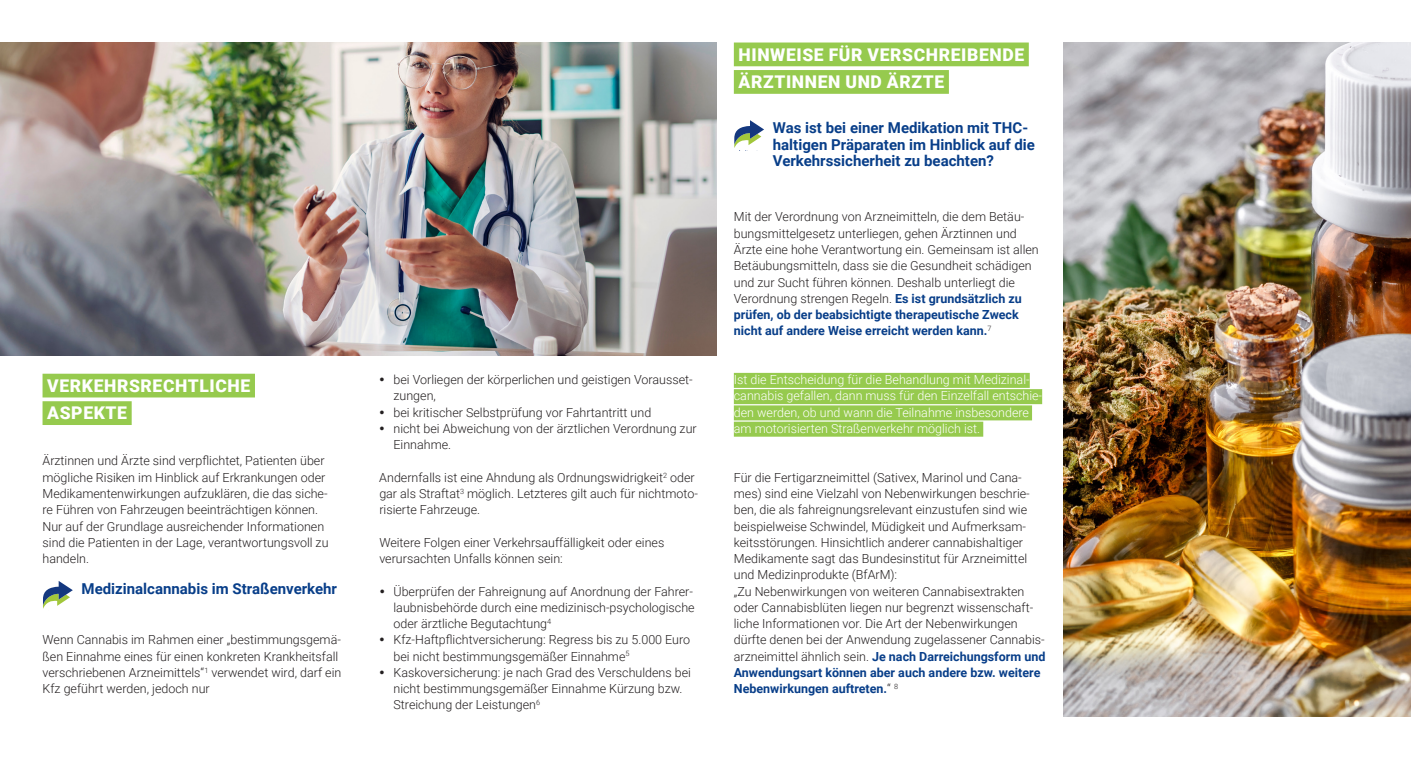
<style>
.page{position:relative;width:1411px;height:759px;background:#fff}
.page>*{position:absolute;margin:0;border:0;box-sizing:border-box;transform-origin:0 0}
.t1{font:900 17.5px/27.5px "Roboto";letter-spacing:.035em;color:#fff}
.t2{font:700 15px/16.2px "Roboto";color:#083e89}
.t3{font:300 12.5px/16.2px "Roboto";color:#231f20}
.t4{font:300 12.5px/16.2px "Roboto";color:#fff}
.s1{font-weight:700;color:#083e89}
</style>
<div class="page">
<img style="left:0;top:43px;width:716px;height:312px">
<img style="left:1063px;top:43px;width:347px;height:673px">
<div style="left:43px;top:373px;width:212px;height:24px;background:#96ca4e"></div>
<div style="left:43px;top:401px;width:89px;height:24px;background:#96ca4e"></div>
<div style="left:733px;top:42px;width:295px;height:24px;background:#96ca4e"></div>
<div style="left:733px;top:70px;width:215px;height:24px;background:#96ca4e"></div>
<div style="left:733px;top:373px;width:296px;height:15px;background:#96ca4e"></div>
<div style="left:733px;top:389px;width:309px;height:15px;background:#96ca4e"></div>
<div style="left:733px;top:405px;width:299px;height:15px;background:#96ca4e"></div>
<div style="left:733px;top:421px;width:250px;height:15px;background:#96ca4e"></div>
<svg style="left:43px;top:581px;width:30px;height:27px"></svg>
<svg style="left:734px;top:120px;width:30px;height:28px"></svg>
<h1 class="t1" style="left:47px;top:371px;width:204px">VERKEHRSRECHTLICHE<br>ASPEKTE</h1>
<p class="t3" style="left:43px;top:452px;width:287px">Ärztinnen und Ärzte sind verpflichtet, Patienten über mögliche Risiken im Hinblick auf Erkrankungen oder Medikamentenwirkungen aufzuklären, die das siche&shy;re Führen von Fahrzeugen beeinträchtigen können.<br>Nur auf der Grundlage ausreichender Informationen sind die Patienten in der Lage, verantwortungsvoll zu handeln.</p>
<p class="t2" style="left:81px;top:580px;width:257px">Medizinalcannabis im Straßenverkehr</p>
<p class="t3" style="left:43px;top:631px;width:300px">Wenn Cannabis im Rahmen einer „bestimmungsgemä&shy;ßen Einnahme eines für einen konkreten Krankheitsfall verschriebenen Arzneimittels“<sup>1</sup> verwendet wird, darf ein Kfz geführt werden, jedoch nur</p>
<p class="t3" style="left:393px;top:371px;width:305px">bei Vorliegen der körperlichen und geistigen Vorausset&shy;zungen,<br>bei kritischer Selbstprüfung vor Fahrtantritt und<br>nicht bei Abweichung von der ärztlichen Verordnung zur Einnahme.</p>
<p class="t3" style="left:379px;top:468px;width:320px">Andernfalls ist eine Ahndung als Ordnungswidrigkeit<sup>2</sup> oder gar als Straftat<sup>3</sup> möglich. Letzteres gilt auch für nichtmoto&shy;risierte Fahrzeuge.</p>
<p class="t3" style="left:379px;top:533px;width:286px">Weitere Folgen einer Verkehrsauffälligkeit oder eines verursachten Unfalls können sein:</p>
<p class="t3" style="left:393px;top:582px;width:303px">Überprüfen der Fahreignung auf Anordnung der Fahrer&shy;laubnisbehörde durch eine medizinisch-psychologische oder ärztliche Begutachtung<sup>4<br></sup>Kfz-Haftpflichtversicherung: Regress bis zu 5.000 Euro bei nicht bestimmungsgemäßer Einnahme<sup>5<br></sup>Kaskoversicherung: je nach Grad des Verschuldens bei nicht bestimmungsgemäßer Einnahme Kürzung bzw.<br>Streichung der Leistungen<sup>6</sup></p>
<h1 class="t1" style="left:738px;top:40px;width:287px">HINWEISE FÜR VERSCHREIBENDE<br>ÄRZTINNEN UND ÄRZTE</h1>
<p class="t2" style="left:772px;top:119px;width:264px">Was ist bei einer Medikation mit THC&shy;haltigen Präparaten im Hinblick auf die<br>Verkehrssicherheit zu beachten?</p>
<p class="t3" style="left:733px;top:208px;width:306px">Mit der Verordnung von Arzneimitteln, die dem Betäu&shy;bungsmittelgesetz unterliegen, gehen Ärztinnen und Ärzte eine hohe Verantwortung ein. Gemeinsam ist allen Betäubungsmitteln, dass sie die Gesundheit schädigen und zur Sucht führen können. Deshalb unterliegt die Verordnung strengen Regeln. <span class="s1">Es ist grundsätzlich zu prüfen, ob der beabsichtigte therapeutische Zweck nicht auf andere Weise erreicht werden kann.</span><sup>7</sup></p>
<p class="t4" style="left:733px;top:371px;width:310px">Ist die Entscheidung für die Behandlung mit Medizinal&shy;cannabis gefallen, dann muss für den Einzelfall entschie&shy;den werden, ob und wann die Teilnahme insbesondere am motorisierten Straßenverkehr möglich ist.</p>
<p class="t3" style="left:733px;top:468px;width:313px">Für die Fertigarzneimittel (Sativex, Marinol und Cana&shy;mes) sind eine Vielzahl von Nebenwirkungen beschrie&shy;ben, die als fahreignungsrelevant einzustufen sind wie beispielweise Schwindel, Müdigkeit und Aufmerksam&shy;keitsstörungen. Hinsichtlich anderer cannabishaltiger Medikamente sagt das Bundesinstitut für Arzneimittel und Medizinprodukte (BfArM):<br>„Zu Nebenwirkungen von weiteren Cannabisextrakten oder Cannabisblüten liegen nur begrenzt wissenschaft&shy;liche Informationen vor. Die Art der Nebenwirkungen dürfte denen bei der Anwendung zugelassener Cannabis&shy;arzneimittel ähnlich sein. <span class="s1">Je nach Darreichungsform und Anwendungsart können aber auch andere bzw. weitere Nebenwirkungen auftreten.</span>“ <sup>8</sup></p>
</div>
